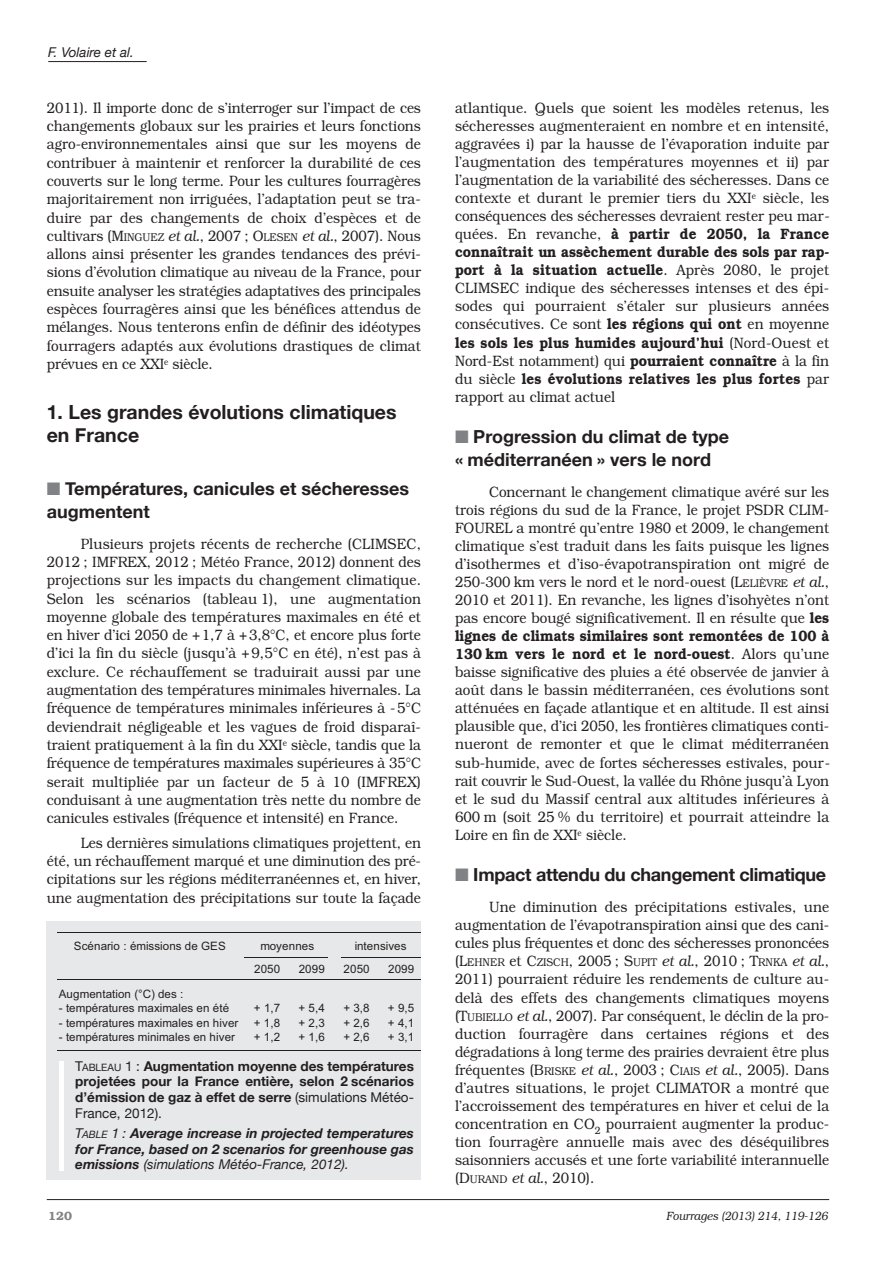
<style>
.page{position:relative;width:893px;height:1263px;background:#fff}
.page>*{position:absolute;margin:0;border:0;box-sizing:border-box;transform-origin:0 0}
.t1{font:700 19.5px/22.8px "Helvetica Neue";color:#231f20}
.t2{font:700 18px/22.8px "Helvetica Neue";color:#231f20}
.t3{font:300 15px/18px "Bookman";color:#231f20;text-align:justify;scale:.9 1}
.t4{font:700 13.5px/15.8px "Helvetica Neue";color:#231f20;text-align:justify}
.t5{font:italic 700 13.5px/15.8px "Helvetica Neue";color:#231f20;text-align:justify}
.t6{font:italic 13.5px "Helvetica Neue";color:#231f20}
.t7{font:italic 300 12px "Bookman";color:#231f20;scale:.9 1}
.t8{font:600 12px "Bookman";color:#808285}
.t9{font:11.55px "Arial";letter-spacing:.005em;color:#231f20}
.s1{font-size:11.25px}
.s2{font-style:italic}
.s3{color:#808285}
.s4{font-weight:400}
.s5{font-weight:400;font-size:10.2px}
.s6{font-weight:600}
</style>
<div class="page">
<hr style="left:48px;top:61px;width:99px;height:1px;background:#231f20">
<hr style="left:47px;top:1199px;width:782px;height:1px;background:#231f20">
<div style="left:47px;top:921px;width:374px;height:258px;background:#e7e8e9"></div>
<hr style="left:60px;top:1061px;width:4px;height:110px;background:#fff">
<hr style="left:57px;top:932px;width:187px;height:1px;background:#231f20">
<hr style="left:245px;top:932px;width:84px;height:1px;background:#231f20">
<hr style="left:339px;top:932px;width:82px;height:1px;background:#231f20">
<hr style="left:244px;top:957px;width:45px;height:1px;background:#231f20">
<hr style="left:290px;top:957px;width:38px;height:1px;background:#231f20">
<hr style="left:342px;top:957px;width:36px;height:1px;background:#231f20">
<hr style="left:379px;top:957px;width:42px;height:1px;background:#231f20">
<hr style="left:57px;top:980px;width:187px;height:1px;background:#231f20">
<hr style="left:245px;top:980px;width:44px;height:1px;background:#231f20">
<hr style="left:290px;top:980px;width:44px;height:1px;background:#231f20">
<hr style="left:334px;top:980px;width:44px;height:1px;background:#231f20">
<hr style="left:379px;top:980px;width:42px;height:1px;background:#231f20">
<hr style="left:57px;top:1050px;width:187px;height:1px;background:#231f20">
<hr style="left:245px;top:1050px;width:44px;height:1px;background:#231f20">
<hr style="left:290px;top:1050px;width:44px;height:1px;background:#231f20">
<hr style="left:334px;top:1050px;width:44px;height:1px;background:#231f20">
<hr style="left:379px;top:1050px;width:42px;height:1px;background:#231f20">
<p class="t6" style="left:48px;top:44px;width:87px">F. Volaire et al.</p>
<p class="t3" style="left:47px;top:98px;width:417px">2011). Il importe donc de s’interroger sur l’impact de ces changements globaux sur les prairies et leurs fonctions agro-environnementales ainsi que sur les moyens de contribuer à maintenir et renforcer la durabilité de ces couverts sur le long terme. Pour les cultures fourragères majoritairement non irriguées, l’adaptation peut se tra&shy;duire par des changements de choix d’espèces et de cultivars (M<span class="s1">INGUEZ</span> <span class="s2">et al.</span>, 2007 ; O<span class="s1">LESEN</span> <span class="s2">et al.</span>, 2007). Nous allons ainsi présenter les grandes tendances des prévi&shy;sions d’évolution climatique au niveau de la France, pour ensuite analyser les stratégies adaptatives des principales espèces fourragères ainsi que les bénéfices attendus de mélanges. Nous tenterons enfin de définir des idéotypes fourragers adaptés aux évolutions drastiques de climat prévues en ce XXI<sup>e</sup> siècle.</p>
<h1 class="t1" style="left:47px;top:401px;width:351px">1. Les grandes évolutions climatiques en France</h1>
<p class="t2" style="left:47px;top:477px;width:364px"><span class="s3">■</span> Températures, canicules et sécheresses augmentent</p>
<p class="t3" style="left:47px;top:534px;width:417px;text-indent:34px">Plusieurs projets récents de recherche (CLIMSEC, 2012 ; IMFREX, 2012 ; Météo France, 2012) donnent des projections sur les impacts du changement climatique.<br>Selon les scénarios (tableau 1), une augmentation moyenne globale des températures maximales en été et en hiver d’ici 2050 de +1,7 à +3,8°C, et encore plus forte d’ici la fin du siècle (jusqu’à +9,5°C en été), n’est pas à exclure. Ce réchauffement se traduirait aussi par une augmentation des températures minimales hivernales. La fréquence de températures minimales inférieures à -5°C deviendrait négligeable et les vagues de froid disparaî&shy;traient pratiquement à la fin du XXI<sup>e</sup> siècle, tandis que la fréquence de températures maximales supérieures à 35°C serait multipliée par un facteur de 5 à 10 (IMFREX) conduisant à une augmentation très nette du nombre de canicules estivales (fréquence et intensité) en France.</p>
<p class="t3" style="left:47px;top:833px;width:417px;text-indent:34px">Les dernières simulations climatiques projettent, en été, un réchauffement marqué et une diminution des pré&shy;cipitations sur les régions méditerranéennes et, en hiver, une augmentation des précipitations sur toute la façade</p>
<p class="t9" style="left:74px;top:938px;width:153px">Scénario : émissions de GES</p>
<p class="t9" style="left:260px;top:938px;width:55px">moyennes</p>
<p class="t9" style="left:355px;top:938px;width:53px">intensives</p>
<p class="t9" style="left:254px;top:961px;width:28px">2050</p>
<p class="t9" style="left:299px;top:961px;width:28px">2099</p>
<p class="t9" style="left:344px;top:961px;width:28px">2050</p>
<p class="t9" style="left:388px;top:961px;width:28px">2099</p>
<p class="t9" style="left:59px;top:986px;width:126px">Augmentation (°C) des :</p>
<p class="t9" style="left:59px;top:1000px;width:172px">- températures maximales en été</p>
<p class="t9" style="left:254px;top:1000px;width:28px">+ 1,7</p>
<p class="t9" style="left:298px;top:1000px;width:28px">+ 5,4</p>
<p class="t9" style="left:343px;top:1000px;width:28px">+ 3,8</p>
<p class="t9" style="left:388px;top:1000px;width:28px">+ 9,5</p>
<p class="t9" style="left:59px;top:1015px;width:181px">- températures maximales en hiver</p>
<p class="t9" style="left:254px;top:1015px;width:28px">+ 1,8</p>
<p class="t9" style="left:298px;top:1015px;width:28px">+ 2,3</p>
<p class="t9" style="left:343px;top:1015px;width:28px">+ 2,6</p>
<p class="t9" style="left:388px;top:1015px;width:28px">+ 4,1</p>
<p class="t9" style="left:59px;top:1030px;width:178px">- températures minimales en hiver</p>
<p class="t9" style="left:254px;top:1030px;width:28px">+ 1,2</p>
<p class="t9" style="left:298px;top:1030px;width:28px">+ 1,6</p>
<p class="t9" style="left:343px;top:1030px;width:28px">+ 2,6</p>
<p class="t9" style="left:388px;top:1030px;width:28px">+ 3,1</p>
<p class="t4" style="left:75px;top:1058px;width:340px"><span class="s4">T</span><span class="s5">ABLEAU</span> <span class="s4">1 :</span> Augmentation moyenne des températures projetées pour la France entière, selon 2 scénarios d’émission de gaz à effet de serre <span class="s4">(simulations Météo-France, 2012).</span></p>
<p class="t5" style="left:75px;top:1125px;width:340px"><span class="s4">T</span><span class="s5">AbLE</span> <span class="s4">1 :</span> Average increase in projected temperatures for France, based on 2 scenarios for greenhouse gas emissions <span class="s4">(simulations Météo-France, 2012).</span></p>
<p class="t3" style="left:455px;top:99px;width:418px">atlantique. Quels que soient les modèles retenus, les sécheresses augmenteraient en nombre et en intensité, aggravées i) par la hausse de l’évaporation induite par l’augmentation des températures moyennes et ii) par l’augmentation de la variabilité des sécheresses. Dans ce contexte et durant le premier tiers du XXI<sup>e</sup> siècle, les conséquences des sécheresses devraient rester peu mar&shy;quées. En revanche, <span class="s6">à partir de 2050, la France connaîtrait un assèchement durable des sols par rap&shy;port à la situation actuelle</span>. Après 2080, le projet CLIMSEC indique des sécheresses intenses et des épi&shy;sodes qui pourraient s’étaler sur plusieurs années consécutives. Ce sont <span class="s6">les régions qui ont</span> en moyenne <span class="s6">les sols les plus humides aujourd’hui</span> (Nord-Ouest et Nord-Est notamment) qui <span class="s6">pourraient connaître</span> à la fin du siècle <span class="s6">les évolutions relatives les plus fortes</span> par rapport au climat actuel</p>
<p class="t2" style="left:455px;top:425px;width:276px"><span class="s3">■</span> Progression du climat de type « méditerranéen » vers le nord</p>
<p class="t3" style="left:455px;top:482px;width:418px;text-indent:34px">Concernant le changement climatique avéré sur les trois régions du sud de la France, le projet PSDR CLIM-FOUREL a montré qu’entre 1980 et 2009, le changement climatique s’est traduit dans les faits puisque les lignes d’isothermes et d’iso-évapotranspiration ont migré de 250-300 km vers le nord et le nord-ouest (L<span class="s1">ELIÈVRE</span> <span class="s2">et al.</span>, 2010 et 2011). En revanche, les lignes d’isohyètes n’ont pas encore bougé significativement. Il en résulte que <span class="s6">les lignes de climats similaires sont remontées de 100 à 130 km vers le nord et le nord-ouest</span>. Alors qu’une baisse significative des pluies a été observée de janvier à août dans le bassin méditerranéen, ces évolutions sont atténuées en façade atlantique et en altitude. Il est ainsi plausible que, d’ici 2050, les frontières climatiques conti&shy;nueront de remonter et que le climat méditerranéen sub-humide, avec de fortes sécheresses estivales, pour&shy;rait couvrir le Sud-Ouest, la vallée du Rhône jusqu’à Lyon et le sud du Massif central aux altitudes inférieures à 600 m (soit 25 % du territoire) et pourrait atteindre la Loire en fin de XXI<sup>e</sup> siècle.</p>
<p class="t2" style="left:455px;top:863px;width:373px"><span class="s3">■</span> Impact attendu du changement climatique</p>
<p class="t3" style="left:455px;top:898px;width:417px;text-indent:34px">Une diminution des précipitations estivales, une augmentation de l’évapotranspiration ainsi que des cani&shy;cules plus fréquentes et donc des sécheresses prononcées (L<span class="s1">EHNER</span> et C<span class="s1">ZISCH</span>, 2005 ; S<span class="s1">UPIT</span> <span class="s2">et al.</span>, 2010 ; T<span class="s1">RNKA</span> <span class="s2">et al.</span>, 2011) pourraient réduire les rendements de culture au&shy;delà des effets des changements climatiques moyens (T<span class="s1">UBIELLO</span> <span class="s2">et al.</span>, 2007). Par conséquent, le déclin de la pro&shy;duction fourragère dans certaines régions et des dégradations à long terme des prairies devraient être plus fréquentes (B<span class="s1">RISKE</span> <span class="s2">et al.</span>, 2003 ; C<span class="s1">IAIS</span> <span class="s2">et al.</span>, 2005). Dans d’autres situations, le projet CLIMATOR a montré que l’accroissement des températures en hiver et celui de la concentration en CO<sub>2</sub> pourraient augmenter la produc&shy;tion fourragère annuelle mais avec des déséquilibres saisonniers accusés et une forte variabilité interannuelle (D<span class="s1">URAND</span> <span class="s2">et al.</span>, 2010).</p>
<p class="t8" style="left:48px;top:1209px;width:25px">120</p>
<p class="t7" style="left:666px;top:1209px;width:181px">Fourrages (2013) 214, 119-126</p>
</div>
